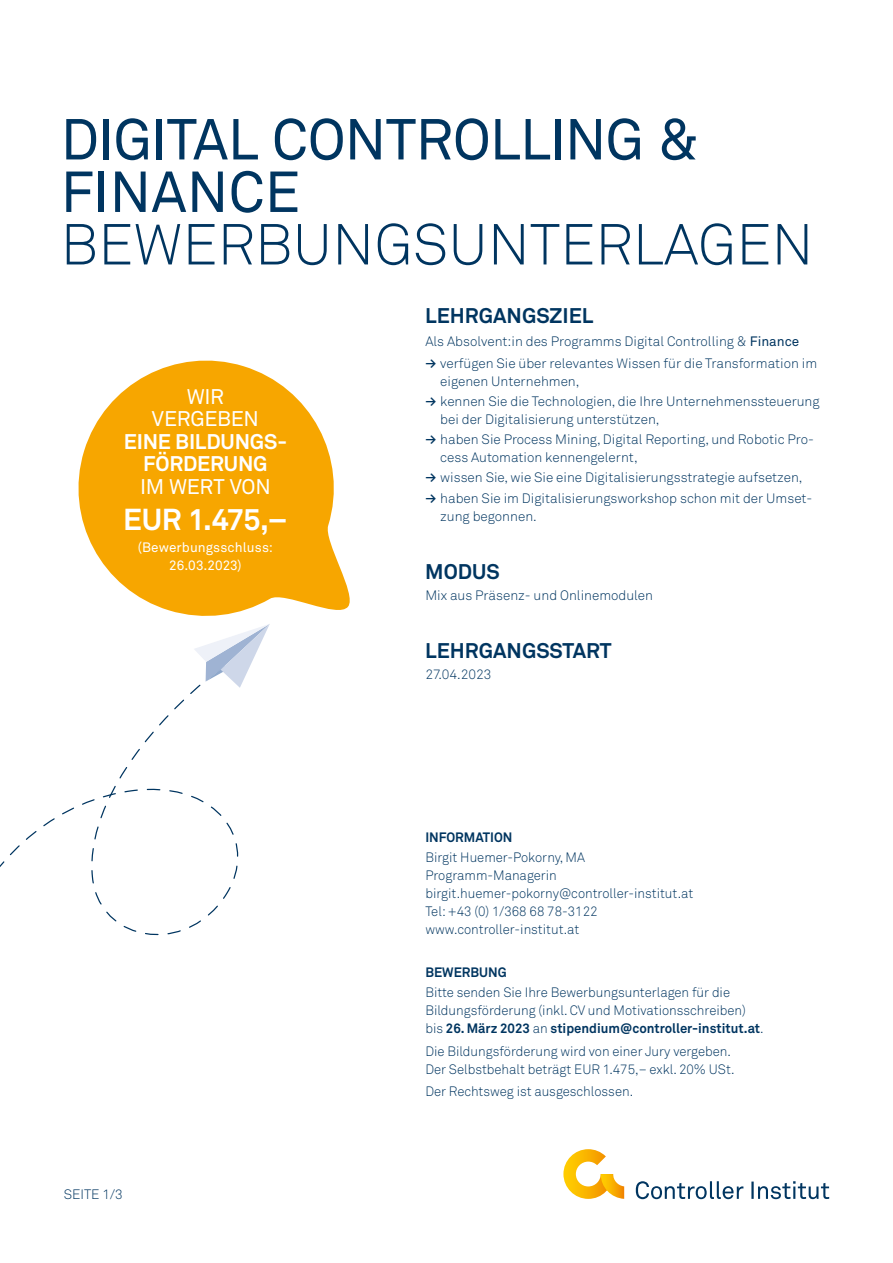
<style>
.page{position:relative;width:893px;height:1263px;background:#fff}
.page>*{position:absolute;margin:0;border:0;box-sizing:border-box;transform-origin:0 0}
.t1{font:57px/52.5px "Akkurat Pro";letter-spacing:-.015em;color:#003560}
.t2{font:57px "Akkurat Light Pro";color:#003560}
.t3{font:700 30px "Akkurat Pro";letter-spacing:-.015em;color:#fff}
.t4{font:700 21px "Akkurat Pro";color:#003560}
.t5{font:700 21px/22.5px "Akkurat Pro";letter-spacing:-.01em;color:#fff;text-align:center}
.t6{font:21px/22.5px "Akkurat Pro";letter-spacing:-.015em;color:#fff;text-align:center}
.t7{font:13.5px/18px "Akkurat Light Pro";color:#003560}
.t8{font:700 13.5px "Akkurat Pro";color:#003560}
.t9{font:13.5px/18px "Akkurat Pro";letter-spacing:.005em;color:#fff;text-align:center}
.s1{font-family:"Akkurat Pro"}
.s2{font-family:"Akkurat Pro";font-weight:700}
.s3{font-family:"Akkurat Light Pro";font-weight:400}
</style>
<div class="page">
<svg style="left:636px;top:1181px;width:193px;height:18px"></svg>
<svg style="left:563px;top:1149px;width:61px;height:50px"></svg>
<svg style="left:91px;top:624px;width:179px;height:312px"></svg>
<svg style="left:78px;top:360px;width:272px;height:256px;fill:#f7a600"></svg>
<h1 class="t1" style="left:61px;top:115px;width:640px">DIGITAL CONTROLLING &amp;<br>FINANCE</h1>
<h1 class="t2" style="left:61px;top:211px;width:754px">BEWERBUNGSUNTERLAGEN</h1>
<h3 class="t6" style="left:152px;top:386px;width:109px">WIR<br>VERGEBEN</h3>
<h3 class="t5" style="left:124px;top:430px;width:165px">EINE BILDUNGS-<br>FÖRDERUNG</h3>
<h3 class="t6" style="left:140px;top:476px;width:132px">IM WERT VON</h3>
<h2 class="t3" style="left:123px;top:500px;width:166px">EUR 1.475,–</h2>
<p class="t9" style="left:138px;top:538px;width:137px">(Bewerbungsschluss:<br>26.03.2023)</p>
<p class="t7" style="left:64px;top:1186px;width:60px">SEITE 1/3</p>
<h3 class="t4" style="left:425px;top:303px;width:170px">LEHRGANGSZIEL</h3>
<p class="t7" style="left:425px;top:332px;width:375px">Als Absolvent:in des Programms Digital Controlling &amp; <span class="s1">Finance</span></p>
<p class="t7" style="left:440px;top:354px;width:378px;text-indent:-15px"><span class="s2">→</span> verfügen Sie über relevantes Wissen für die Transformation im eigenen Unternehmen,</p>
<p class="t7" style="left:440px;top:393px;width:381px;text-indent:-15px"><span class="s2">→</span> kennen Sie die Technologien, die Ihre Unternehmenssteuerung bei der Digitalisierung unterstützen,</p>
<p class="t7" style="left:440px;top:431px;width:375px;text-indent:-15px"><span class="s2">→</span> haben Sie Process Mining, Digital Reporting, und Robotic Pro&shy;cess Automation kennengelernt,</p>
<p class="t7" style="left:425px;top:469px;width:379px"><span class="s2">→</span> wissen Sie, wie Sie eine Digitalisierungsstrategie aufsetzen,</p>
<p class="t7" style="left:440px;top:489px;width:374px;text-indent:-15px"><span class="s2">→</span> haben Sie im Digitalisierungsworkshop schon mit der Umset&shy;zung begonnen.</p>
<h3 class="t4" style="left:425px;top:558px;width:76px">MODUS</h3>
<p class="t7" style="left:425px;top:586px;width:229px">Mix aus Präsenz- und Onlinemodulen</p>
<h3 class="t4" style="left:425px;top:638px;width:188px">LEHRGANGSSTART</h3>
<p class="t7" style="left:425px;top:666px;width:68px">27.04.2023</p>
<p class="t8" style="left:425px;top:828px;width:89px">INFORMATION</p>
<p class="t7" style="left:425px;top:848px;width:269px">Birgit Huemer-Pokorny, MA<br>Programm-Managerin birgit.huemer-pokorny@controller-institut.at<br>Tel: +43 (0) 1/368 68 78-3122 www.controller-institut.at</p>
<p class="t8" style="left:425px;top:964px;width:83px">BEWERBUNG</p>
<p class="t7" style="left:425px;top:984px;width:322px">Bitte senden Sie Ihre Bewerbungsunterlagen für die<br>Bildungsförderung (inkl. CV und Motivationsschreiben)</p>
<p class="t8" style="left:425px;top:1020px;width:340px"><span class="s3">bis</span> 26. März 2023 <span class="s3">an</span> stipendium@controller-institut.at<span class="s3">.</span></p>
<p class="t7" style="left:425px;top:1042px;width:311px">Die Bildungsförderung wird von einer Jury vergeben.<br>Der Selbstbehalt beträgt EUR 1.475,– exkl. 20% USt.</p>
<p class="t7" style="left:425px;top:1082px;width:209px">Der Rechtsweg ist ausgeschlossen.</p>
</div>
